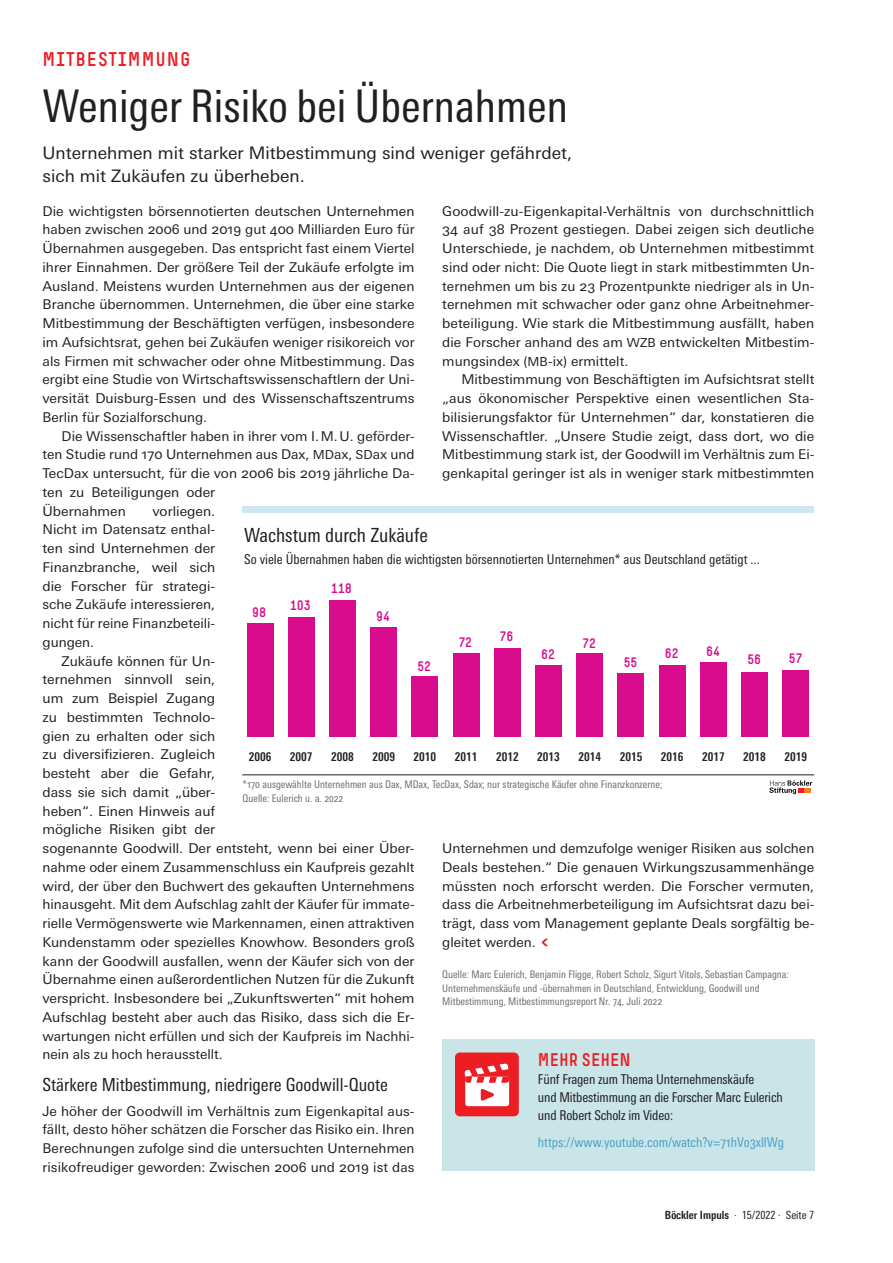
<style>
.page{position:relative;width:893px;height:1263px;background:#fff}
.page>*{position:absolute;margin:0;border:0;box-sizing:border-box;transform-origin:0 0}
._2__Head{font:condensed 45px "Univers Next Pro";color:#231f20}
.t1{font:condensed 19.5px "Univers Next Pro";color:#231f20}
._1__Stichwort{font:19.5px "Simple HBS";letter-spacing:.05em;color:#ed1d24}
._6__Zwischentitel_co{font:condensed 18px "Univers Next Pro";color:#231f20}
.t2{font:18px "Simple HBS";color:#ed1d24}
._3__Vorspann{font:17.25px/22.5px "Univers Next Pro";color:#231f20}
._4__Fließtext{font:13.5px/18.8px "Univers Next Pro";color:#231f20;text-align:justify}
._4__Fließtext_stumpf{font:13.5px/18.8px "Univers Next Pro";letter-spacing:.005em;color:#231f20;text-align:justify}
._5__Quelle_Artikel_o{font:condensed 13.5px/18px "Univers Next Pro";letter-spacing:-.01em;color:#231f20}
._5__Quelle_Artikel_o-2{font:condensed 13.5px "Univers Next Pro";color:#4f9ec4}
.t3{font:13.5px "Simple HBS";color:#d70b8c}
.t4{font:700 condensed 12px "Univers Next Pro";color:#231f20}
.t5{font:condensed 11.25px "Univers Next Pro";color:#231f20}
._5__Quelle_Artikel_o-3{font:condensed 10.5px/13.5px "Univers Next Pro";color:#6d6e71}
.s1{font-size:12.45px}
.s2{font-family:"Simple HBS";font-size:18px;color:#ed1d24}
.s3{font-weight:700}
</style>
<div class="page">
<div style="left:442px;top:1040px;width:373px;height:131px;background:#c9e5e8"></div>
<div style="left:455px;top:1052px;width:64px;height:64px;background:#ed1d24;border-radius:5px"></div>
<svg style="left:465px;top:1063px;width:44px;height:43px"></svg>
<div style="left:247px;top:623px;width:27px;height:114px;background:#d70b8c"></div>
<div style="left:288px;top:617px;width:27px;height:120px;background:#d70b8c"></div>
<div style="left:329px;top:600px;width:27px;height:137px;background:#d70b8c"></div>
<div style="left:370px;top:628px;width:27px;height:109px;background:#d70b8c"></div>
<div style="left:411px;top:677px;width:27px;height:60px;background:#d70b8c"></div>
<div style="left:453px;top:653px;width:27px;height:84px;background:#d70b8c"></div>
<div style="left:494px;top:649px;width:27px;height:88px;background:#d70b8c"></div>
<div style="left:535px;top:665px;width:27px;height:72px;background:#d70b8c"></div>
<div style="left:576px;top:653px;width:27px;height:84px;background:#d70b8c"></div>
<div style="left:617px;top:673px;width:27px;height:64px;background:#d70b8c"></div>
<div style="left:659px;top:665px;width:27px;height:72px;background:#d70b8c"></div>
<div style="left:700px;top:663px;width:27px;height:74px;background:#d70b8c"></div>
<div style="left:741px;top:672px;width:27px;height:65px;background:#d70b8c"></div>
<div style="left:782px;top:671px;width:27px;height:66px;background:#d70b8c"></div>
<div style="left:242px;top:506px;width:572px;height:6px;background:#cde6ef"></div>
<svg style="left:769px;top:780px;width:43px;height:14px"></svg>
<hr style="left:242px;top:774px;width:572px;height:1px;background:#231f20">
<p class="_1__Stichwort" style="left:43px;top:48px;width:149px">MITBESTIMMUNG</p>
<p class="_2__Head" style="left:43px;top:80px;width:527px">Weniger Risiko bei Übernahmen</p>
<p class="_3__Vorspann" style="left:43px;top:142px;width:531px">Unternehmen mit starker Mitbestimmung sind weniger gefährdet, sich mit Zukäufen zu überheben.</p>
<p class="_4__Fließtext_stumpf" style="left:442px;top:201px;width:374px">Goodwill-zu-Eigenkapital-Verhältnis von durchschnittlich 34 auf 38 Prozent gestiegen. Dabei zeigen sich deutliche Unterschiede, je nachdem, ob Unternehmen mitbestimmt sind oder nicht: Die Quote liegt in stark mitbestimmten Un&shy;ternehmen um bis zu 23 Prozentpunkte niedriger als in Un&shy;ternehmen mit schwacher oder ganz ohne Arbeitnehmer&shy;beteiligung. Wie stark die Mitbestimmung ausfällt, haben die Forscher anhand des am <span class="s1">WZB</span> entwickelten Mitbestim&shy;mungsindex (<span class="s1">MB</span>-ix) ermittelt.</p>
<p class="_4__Fließtext" style="left:442px;top:370px;width:374px;text-indent:19px">Mitbestimmung von Beschäftigten im Aufsichtsrat stellt „aus ökonomischer Perspektive einen wesentlichen Sta&shy;bilisierungsfaktor für Unternehmen“ dar, konstatieren die Wissenschaftler. „Unsere Studie zeigt, dass dort, wo die Mitbestimmung stark ist, der Goodwill im Verhältnis zum Ei&shy;genkapital geringer ist als in weniger stark mitbestimmten</p>
<p class="_4__Fließtext_stumpf" style="left:43px;top:201px;width:374px">Die wichtigsten börsennotierten deutschen Unternehmen haben zwischen 2006 und 2019 gut 400 Milliarden Euro für Übernahmen ausgegeben. Das entspricht fast einem Viertel ihrer Einnahmen. Der größere Teil der Zukäufe erfolgte im Ausland. Meistens wurden Unternehmen aus der eigenen Branche übernommen. Unternehmen, die über eine starke Mitbestimmung der Beschäftigten verfügen, insbesondere im Aufsichtsrat, gehen bei Zukäufen weniger risikoreich vor als Firmen mit schwacher oder ohne Mitbestimmung. Das ergibt eine Studie von Wirtschaftswissenschaftlern der Uni&shy;versität Duisburg-Essen und des Wissenschaftszentrums Berlin für Sozialforschung.</p>
<p class="_4__Fließtext" style="left:43px;top:426px;width:374px;text-align:left;text-indent:19px">Die Wissenschaftler haben in ihrer vom I.M.U. geförder&shy;ten Studie rund 170 Unternehmen aus Dax, <span class="s1">MD</span>ax, <span class="s1">SD</span>ax und TecDax untersucht, für die von 2006 bis 2019 jährliche Da&shy;ten zu Beteiligungen oder<br>Übernahmen</p>
<p class="_4__Fließtext" style="left:43px;top:501px;width:174px;text-indent:110px">vorliegen.<br>Nicht im Datensatz enthal&shy;ten sind Unternehmen der Finanzbranche, weil sich die Forscher für strategi&shy;sche Zukäufe interessieren, nicht für reine Finanzbeteili&shy;gungen.</p>
<p class="_4__Fließtext" style="left:43px;top:651px;width:374px;text-align:left;text-indent:19px">Zukäufe können für Un-<br>ternehmen sinnvoll sein,<br>um zum Beispiel Zugang<br>zu bestimmten Technolo-<br>gien zu erhalten oder sich<br>zu diversifizieren. Zugleich<br>besteht aber die Gefahr,<br>dass sie sich damit „über-<br>heben“. Einen Hinweis auf<br>mögliche Risiken gibt der<br>sogenannte Goodwill. Der entsteht, wenn bei einer Über&shy;nahme oder einem Zusammenschluss ein Kaufpreis gezahlt wird, der über den Buchwert des gekauften Unternehmens hinausgeht. Mit dem Aufschlag zahlt der Käufer für immate&shy;rielle Vermögenswerte wie Markennamen, einen attraktiven Kundenstamm oder spezielles Knowhow. Besonders groß kann der Goodwill ausfallen, wenn der Käufer sich von der Übernahme einen außerordentlichen Nutzen für die Zukunft verspricht. Insbesondere bei „Zukunftswerten“ mit hohem Aufschlag besteht aber auch das Risiko, dass sich die Er&shy;wartungen nicht erfüllen und sich der Kaufpreis im Nachhi&shy;nein als zu hoch herausstellt.</p>
<p class="_6__Zwischentitel_co" style="left:43px;top:1074px;width:347px">Stärkere Mitbestimmung, niedrigere Goodwill-Quote</p>
<p class="_4__Fließtext_stumpf" style="left:43px;top:1101px;width:374px">Je höher der Goodwill im Verhältnis zum Eigenkapital aus&shy;fällt, desto höher schätzen die Forscher das Risiko ein. Ihren Berechnungen zufolge sind die untersuchten Unternehmen risikofreudiger geworden: Zwischen 2006 und 2019 ist das</p>
<p class="t1" style="left:244px;top:524px;width:185px">Wachstum durch Zukäufe</p>
<p class="_5__Quelle_Artikel_o" style="left:244px;top:551px;width:517px">So viele Übernahmen haben die wichtigsten börsennotierten Unternehmen* aus Deutschland getätigt ...</p>
<p class="t3" style="left:331px;top:581px;width:22px">118</p>
<p class="t3" style="left:290px;top:597px;width:22px">103</p>
<p class="t3" style="left:252px;top:605px;width:16px">98</p>
<p class="t3" style="left:376px;top:609px;width:15px">94</p>
<p class="t3" style="left:500px;top:629px;width:15px">76</p>
<p class="t3" style="left:459px;top:635px;width:15px">72</p>
<p class="t3" style="left:582px;top:635px;width:15px">72</p>
<p class="t3" style="left:541px;top:647px;width:15px">62</p>
<p class="t3" style="left:665px;top:645px;width:15px">62</p>
<p class="t3" style="left:706px;top:644px;width:15px">64</p>
<p class="t3" style="left:417px;top:658px;width:15px">52</p>
<p class="t3" style="left:624px;top:655px;width:15px">55</p>
<p class="t3" style="left:747px;top:651px;width:15px">56</p>
<p class="t3" style="left:789px;top:651px;width:15px">57</p>
<p class="t4" style="left:249px;top:750px;width:24px">2006</p>
<p class="t4" style="left:290px;top:750px;width:24px">2007</p>
<p class="t4" style="left:331px;top:750px;width:24px">2008</p>
<p class="t4" style="left:372px;top:750px;width:24px">2009</p>
<p class="t4" style="left:414px;top:750px;width:24px">2010</p>
<p class="t4" style="left:455px;top:750px;width:24px">2011</p>
<p class="t4" style="left:496px;top:750px;width:24px">2012</p>
<p class="t4" style="left:537px;top:750px;width:24px">2013</p>
<p class="t4" style="left:578px;top:750px;width:24px">2014</p>
<p class="t4" style="left:620px;top:750px;width:24px">2015</p>
<p class="t4" style="left:661px;top:750px;width:24px">2016</p>
<p class="t4" style="left:702px;top:750px;width:24px">2017</p>
<p class="t4" style="left:743px;top:750px;width:24px">2018</p>
<p class="t4" style="left:784px;top:750px;width:24px">2019</p>
<p class="_5__Quelle_Artikel_o-3" style="left:243px;top:777px;width:421px">*170 ausgewählte Unternehmen aus Dax, MDax, TecDax, Sdax; nur strategische Käufer ohne Finanzkonzerne;<br>Quelle: Eulerich u. a. 2022</p>
<p class="_4__Fließtext" style="left:442px;top:839px;width:374px">Unternehmen und demzufolge weniger Risiken aus solchen Deals bestehen.“ Die genauen Wirkungszusammenhänge müssten noch erforscht werden. Die Forscher vermuten, dass die Arbeitnehmerbeteiligung im Aufsichtsrat dazu bei&shy;trägt, dass vom Management geplante Deals sorgfältig be&shy;gleitet werden.<span class="s2">&lt;</span></p>
<p class="_5__Quelle_Artikel_o-3" style="left:442px;top:968px;width:348px">Quelle: Marc Eulerich, Benjamin Fligge, Robert Scholz, Sigurt Vitols, Sebastian Campagna:<br>Unternehmenskäufe und -übernahmen in Deutschland, Entwicklung, Goodwill und<br>Mitbestimmung, Mitbestimmungsreport Nr. 74, Juli 2022</p>
<p class="t2" style="left:538px;top:1050px;width:94px">MEHR SEHEN</p>
<p class="_5__Quelle_Artikel_o" style="left:538px;top:1070px;width:246px">Fünf Fragen zum Thema Unternehmenskäufe<br>und Mitbestimmung an die Forscher Marc Eulerich und Robert Scholz im Video:</p>
<p class="_5__Quelle_Artikel_o-2" style="left:538px;top:1134px;width:248px">https://www.youtube.com/watch?v=71hVo3xllWg</p>
<p class="t5" style="left:665px;top:1208px;width:151px"><span class="s3">Böckler Impuls</span> · 15/2022 · Seite 7</p>
</div>
